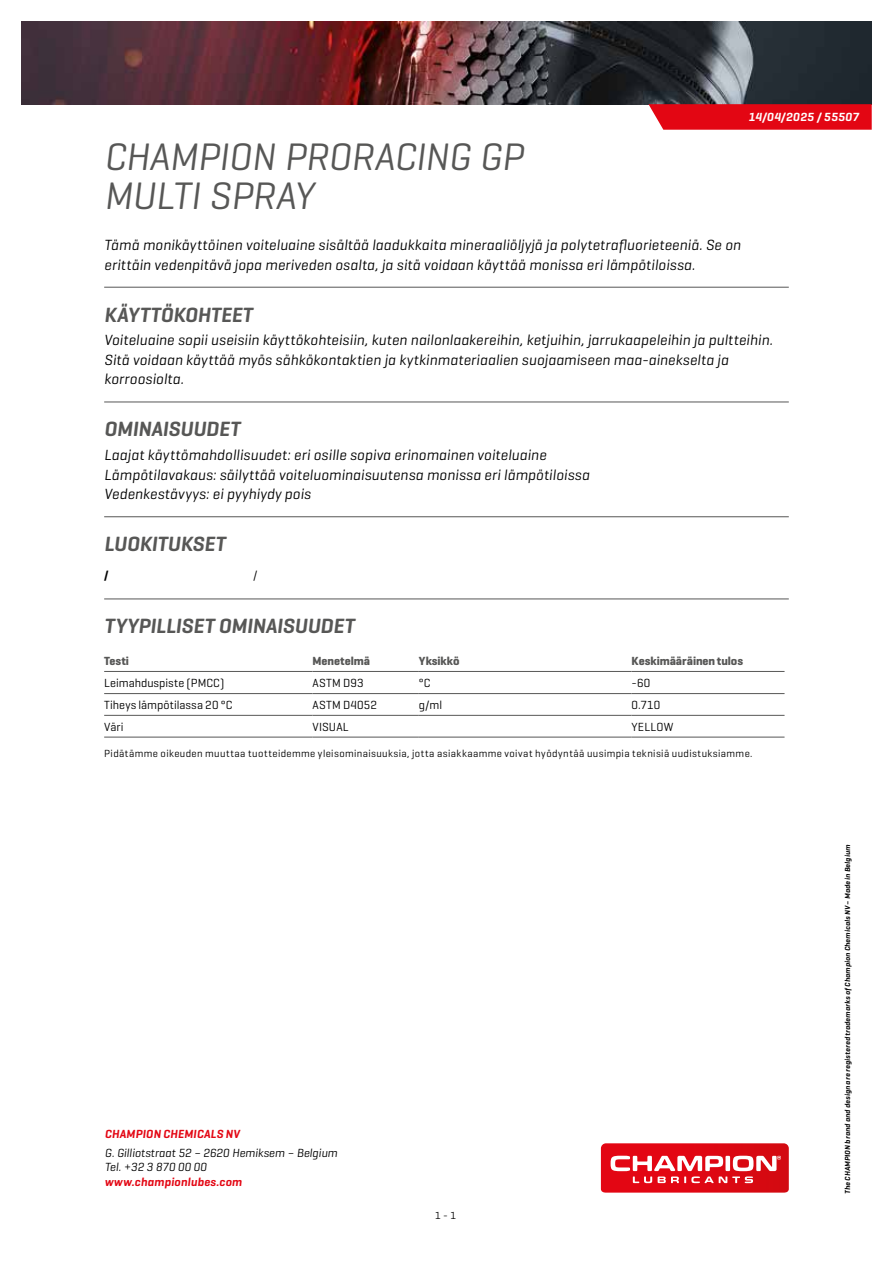
<style>
.page{position:relative;width:893px;height:1263px;background:#fff}
.page>*{position:absolute;margin:0;border:0;box-sizing:border-box;transform-origin:0 0}
.t1{font:italic 39px/39px "Geogrotesque";letter-spacing:-.005em;color:#575756}
.t2{font:italic 600 21px "Geogrotesque";color:#575756}
.t3{font:italic 15px/19.5px "Geogrotesque";letter-spacing:.01em;color:#000}
.t4{font:12px "Geogrotesque";letter-spacing:.01em;color:#000}
.t5{font:italic 12px/14.4px "Geogrotesque";color:#000}
.t6{font:italic 600 12px "Geogrotesque";letter-spacing:.015em;color:#e30613}
.t7{font:700 12px "Geogrotesque";letter-spacing:-.005em;color:#575756}
.t8{font:italic 600 12px "Geogrotesque";letter-spacing:.03em;color:#fff}
.t9{font:600 12px "Geogrotesque";color:#000}
.t10{font:10.5px "Geogrotesque";letter-spacing:.035em;color:#000}
.t11{font:italic 600 7.5px "Geogrotesque";letter-spacing:.025em;color:#000}
</style>
<div class="page">
<svg style="left:601px;top:1143px;width:188px;height:49px"></svg>
<img style="left:21px;top:21px;width:851px;height:83px">
<svg style="left:648px;top:104px;width:224px;height:26px"></svg>
<hr style="left:104px;top:287px;width:685px;height:1px;background:#575756">
<hr style="left:104px;top:402px;width:685px;height:1px;background:#575756">
<hr style="left:104px;top:516px;width:685px;height:1px;background:#575756">
<hr style="left:104px;top:598px;width:685px;height:1px;background:#575756">
<hr style="left:104px;top:671px;width:209px;height:1px;background:#575756">
<hr style="left:313px;top:671px;width:106px;height:1px;background:#575756">
<hr style="left:419px;top:671px;width:212px;height:1px;background:#575756">
<hr style="left:631px;top:671px;width:153px;height:1px;background:#575756">
<hr style="left:104px;top:693px;width:209px;height:1px;background:#575756">
<hr style="left:313px;top:693px;width:106px;height:1px;background:#575756">
<hr style="left:419px;top:693px;width:212px;height:1px;background:#575756">
<hr style="left:631px;top:693px;width:153px;height:1px;background:#575756">
<hr style="left:104px;top:715px;width:209px;height:1px;background:#575756">
<hr style="left:313px;top:715px;width:106px;height:1px;background:#575756">
<hr style="left:419px;top:715px;width:212px;height:1px;background:#575756">
<hr style="left:631px;top:715px;width:153px;height:1px;background:#575756">
<hr style="left:104px;top:737px;width:209px;height:1px;background:#575756">
<hr style="left:313px;top:737px;width:106px;height:1px;background:#575756">
<hr style="left:419px;top:737px;width:212px;height:1px;background:#575756">
<hr style="left:631px;top:737px;width:153px;height:1px;background:#575756">
<p class="t8" style="left:748px;top:110px;width:112px">14/04/2025 / 55507</p>
<h1 class="t1" style="left:104px;top:136px;width:421px">CHAMPION PRORACING GP<br>MULTI SPRAY</h1>
<p class="t3" style="left:104px;top:235px;width:638px">Tämä monikäyttöinen voiteluaine sisältää laadukkaita mineraaliöljyjä ja polytetrafluorieteeniä. Se on erittäin vedenpitävä jopa meriveden osalta, ja sitä voidaan käyttää monissa eri lämpötiloissa.</p>
<h2 class="t2" style="left:104px;top:301px;width:150px">KÄYTTÖKOHTEET</h2>
<p class="t3" style="left:104px;top:330px;width:670px">Voiteluaine sopii useisiin käyttökohteisiin, kuten nailonlaakereihin, ketjuihin, jarrukaapeleihin ja pultteihin.<br>Sitä voidaan käyttää myös sähkökontaktien ja kytkinmateriaalien suojaamiseen maa-ainekselta ja korroosiolta.</p>
<h2 class="t2" style="left:104px;top:416px;width:137px">OMINAISUUDET</h2>
<p class="t3" style="left:104px;top:445px;width:487px">Laajat käyttömahdollisuudet: eri osille sopiva erinomainen voiteluaine<br>Lämpötilavakaus: säilyttää voiteluominaisuutensa monissa eri lämpötiloissa<br>Vedenkestävyys: ei pyyhiydy pois</p>
<h2 class="t2" style="left:104px;top:531px;width:123px">LUOKITUKSET</h2>
<p class="t9" style="left:104px;top:567px;width:6px">/</p>
<p class="t4" style="left:253px;top:567px;width:6px">/</p>
<h2 class="t2" style="left:104px;top:613px;width:252px">TYYPILLISET OMINAISUUDET</h2>
<p class="t7" style="left:104px;top:653px;width:26px">Testi</p>
<p class="t7" style="left:313px;top:653px;width:59px">Menetelmä</p>
<p class="t7" style="left:419px;top:653px;width:42px">Yksikkö</p>
<p class="t7" style="left:631px;top:653px;width:113px">Keskimääräinen tulos</p>
<p class="t4" style="left:104px;top:676px;width:122px">Leimahduspiste (PMCC)</p>
<p class="t4" style="left:313px;top:676px;width:53px">ASTM D93</p>
<p class="t4" style="left:419px;top:676px;width:13px">°C</p>
<p class="t4" style="left:631px;top:676px;width:20px">-60</p>
<p class="t4" style="left:104px;top:697px;width:130px">Tiheys lämpötilassa 20 °C</p>
<p class="t4" style="left:313px;top:697px;width:66px">ASTM D4052</p>
<p class="t4" style="left:419px;top:697px;width:25px">g/ml</p>
<p class="t4" style="left:631px;top:697px;width:30px">0.710</p>
<p class="t4" style="left:104px;top:719px;width:21px">Väri</p>
<p class="t4" style="left:313px;top:719px;width:38px">VISUAL</p>
<p class="t4" style="left:631px;top:719px;width:43px">YELLOW</p>
<p class="t10" style="left:104px;top:747px;width:650px">Pidätämme oikeuden muuttaa tuotteidemme yleisominaisuuksia, jotta asiakkaamme voivat hyödyntää uusimpia teknisiä uudistuksiamme.</p>
<p class="t6" style="left:105px;top:1126px;width:136px">CHAMPION CHEMICALS NV</p>
<p class="t5" style="left:105px;top:1145px;width:234px">G. Gilliotstraat 52 – 2620 Hemiksem – Belgium<br>Tel. +32 3 870 00 00</p>
<p class="t6" style="left:105px;top:1174px;width:139px">www.championlubes.com</p>
<p class="t10" style="left:435px;top:1209px;width:23px">1 - 1</p>
<p class="t11" style="left:843px;top:1194px;width:351px;rotate:-90deg">The CHAMPION brand and design are registered trademarks of Champion Chemicals NV – Made in Belgium</p>
</div>
